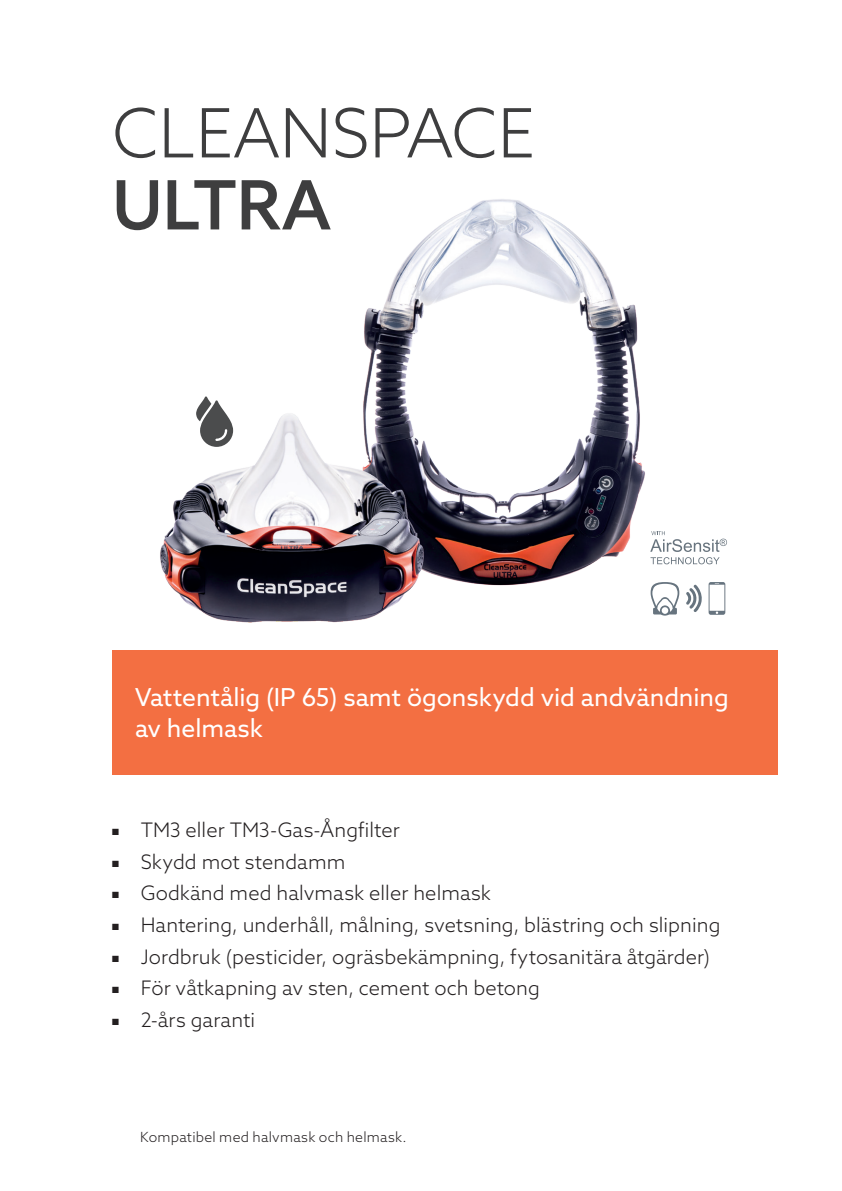
<style>
.page{position:relative;width:842px;height:1191px;background:#fff}
.page>*{position:absolute;margin:0;border:0;box-sizing:border-box;transform-origin:0 0}
._3_Head{font:300 68px/72px "Azo Sans";color:#3e3e3f}
._00_Body{font:24.8px/31.2px "Azo Sans";letter-spacing:-.005em;color:#fff}
.t1{font:300 20px "Azo Sans";letter-spacing:.005em;color:#231f20}
._00_Body_Black{font:300 14px "Azo Sans";letter-spacing:.015em;color:#231f20}
.t2{font:9px "Zapf Dingbats ITC";color:#231f20}
.s1{font-weight:500}
</style>
<div class="page">
<hr style="left:841px;top:0;width:1px;height:1191px;background:#fee6d8">
<img style="left:160px;top:199px;width:485px;height:424px">
<div style="left:112px;top:649px;width:666px;height:125px;background:#f36f42"></div>
<svg style="left:650px;top:531px;width:77px;height:34px"></svg>
<svg style="left:196px;top:396px;width:37px;height:51px"></svg>
<svg style="left:686px;top:585px;width:16px;height:27px"></svg>
<svg style="left:709px;top:582px;width:16px;height:33px"></svg>
<svg style="left:651px;top:582px;width:28px;height:33px"></svg>
<p class="_3_Head" style="left:112px;top:97px;width:424px">CLEANSPACE<br><span class="s1">ULTRA</span></p>
<p class="_00_Body" style="left:135px;top:681px;width:595px">Vattentålig (IP 65) samt ögonskydd vid andvändning av helmask</p>
<p class="t2" style="left:112px;top:827px;width:8px">■</p>
<p class="t2" style="left:112px;top:859px;width:8px">■</p>
<p class="t2" style="left:112px;top:891px;width:8px">■</p>
<p class="t2" style="left:112px;top:922px;width:8px">■</p>
<p class="t2" style="left:112px;top:954px;width:8px">■</p>
<p class="t2" style="left:112px;top:986px;width:8px">■</p>
<p class="t2" style="left:112px;top:1017px;width:8px">■</p>
<p class="t1" style="left:141px;top:817px;width:261px">TM3 eller TM3-Gas-Ångfilter</p>
<p class="t1" style="left:141px;top:848px;width:206px">Skydd mot stendamm</p>
<p class="t1" style="left:141px;top:880px;width:352px">Godkänd med halvmask eller helmask</p>
<p class="t1" style="left:141px;top:912px;width:581px">Hantering, underhåll, målning, svetsning, blästring och slipning</p>
<p class="t1" style="left:141px;top:943px;width:571px">Jordbruk (pesticider, ogräsbekämpning, fytosanitära åtgärder(</p>
<p class="t1" style="left:141px;top:975px;width:401px">För våtkapning av sten, cement och betong</p>
<p class="t1" style="left:141px;top:1007px;width:116px">2-års garanti</p>
<p class="_00_Body_Black" style="left:140px;top:1128px;width:268px">Kompatibel med halvmask och helmask.</p>
</div>
